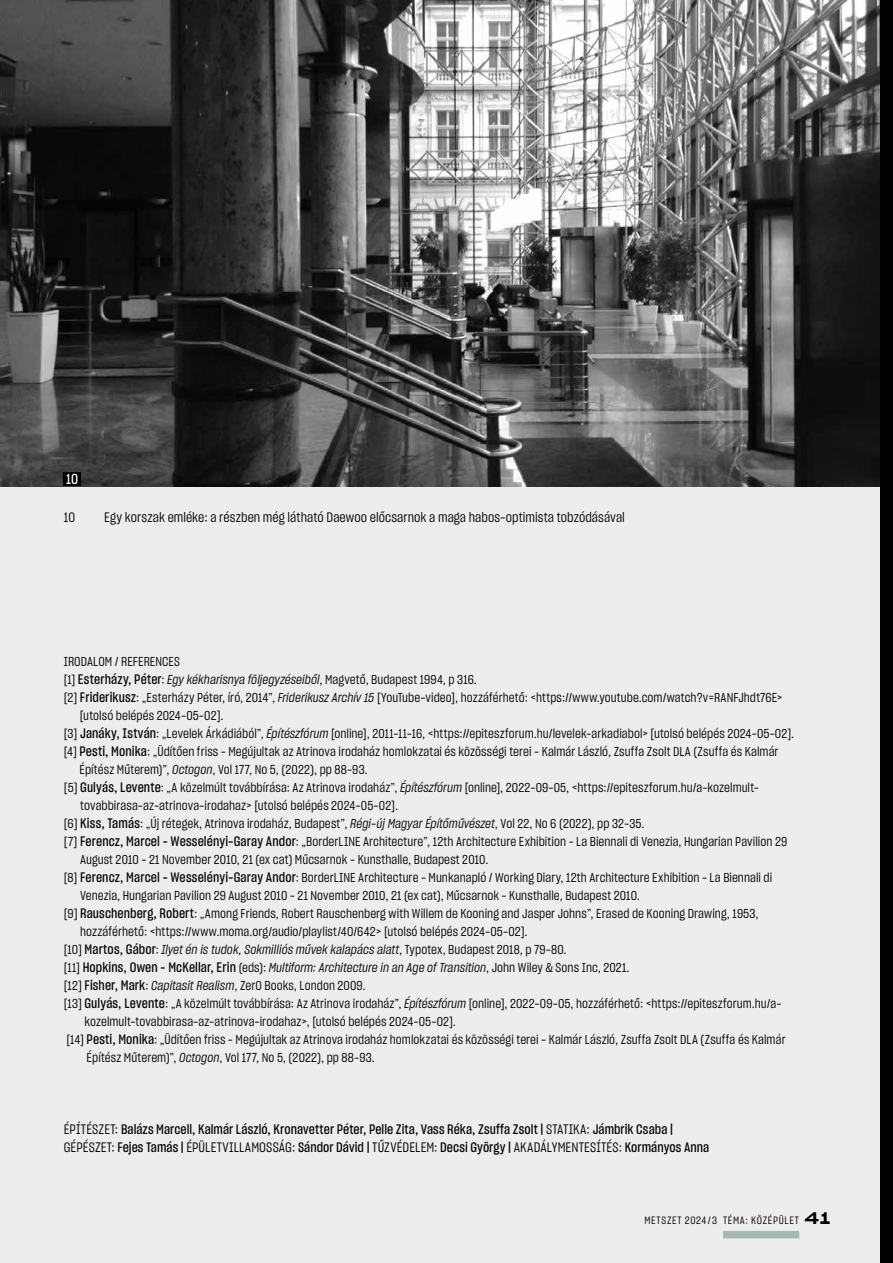
<style>
.page{position:relative;width:893px;height:1263px;background:#edeeeb}
.page>*{position:absolute;margin:0;border:0;box-sizing:border-box;transform-origin:0 0}
.t1{font:14.25px "Sharp Grotesk Medium 15";color:#fff}
.t2{font:13.5px "Sharp Grotesk Book 15";letter-spacing:.005em;color:#000}
.t3{font:13.5px "Sharp Grotesk Medium 15";letter-spacing:.005em;color:#000}
.t4{font:12.75px "Sharp Grotesk Book 15";letter-spacing:.005em;color:#000}
.t5{font:12.75px/18px "Sharp Grotesk Book Italic 15";letter-spacing:.005em;color:#000}
.t6{font:10.5px "Sharp Grotesk Book 15";letter-spacing:.065em;color:#000}
.s1{font-family:"Sharp Grotesk Medium 15";font-size:13.5px}
.s2{font-family:"Sharp Grotesk Book Italic 15"}
.s3{font-family:"Sharp Grotesk Book 15"}
.s4{font-family:"Sharp Grotesk Medium 15"}
.s5{font-family:"Sharp Grotesk Medium 25";font-size:16.5px}
</style>
<div class="page">
<img style="left:0;top:0;width:880px;height:486px">
<div style="left:64px;top:472px;width:17px;height:14px;background:#000"></div>
<div style="left:880px;top:0;width:13px;height:1263px;background:#000"></div>
<div style="left:723px;top:1231px;width:76px;height:7px;background:#a2bab1"></div>
<p class="t1" style="left:66px;top:469px;width:14px">10</p>
<p class="t2" style="left:64px;top:508px;width:13px">10</p>
<p class="t2" style="left:104px;top:508px;width:522px">Egy korszak emléke: a részben még látható Daewoo előcsarnok a maga habos-optimista tobzódásával</p>
<p class="t4" style="left:64px;top:653px;width:118px">IRODALOM / REFERENCES</p>
<p class="t4" style="left:64px;top:671px;width:415px">[1] <span class="s1">Esterházy, Péter</span>: <span class="s2">Egy kékharisnya följegyzéseiből</span>, Magvető, Budapest 1994, p 316.</p>
<p class="t4" style="left:64px;top:689px;width:720px">[2] <span class="s1">Friderikusz</span>: „Esterházy Péter, író, 2014”, <span class="s2">Friderikusz Archív 15</span> [YouTube-video], hozzáférhető: &lt;https://www.youtube.com/watch?v=RANFJhdt76E&gt;</p>
<p class="t4" style="left:80px;top:707px;width:145px">[utolsó belépés 2024-05-02].</p>
<p class="t4" style="left:64px;top:725px;width:732px">[3] <span class="s1">Janáky, István</span>: „Levelek Árkádiából”, <span class="s2">Építészfórum</span> [online], 2011-11-16, &lt;https://epiteszforum.hu/levelek-arkadiabol&gt; [utolsó belépés 2024-05-02].</p>
<p class="t4" style="left:64px;top:743px;width:716px">[4] <span class="s1">Pesti, Monika</span>: „Üdítően friss – Megújultak az Atrinova irodaház homlokzatai és közösségi terei – Kalmár László, Zsuffa Zsolt DLA (Zsuffa és Kalmár</p>
<p class="t4" style="left:79px;top:761px;width:290px">Építész Műterem)”, <span class="s2">Octogon</span>, Vol 177, No 5, (2022), pp 88-93.</p>
<p class="t4" style="left:64px;top:779px;width:697px">[5] <span class="s1">Gulyás, Levente</span>: „A közelmúlt továbbírása: Az Atrinova irodaház”, <span class="s2">Építészfórum</span> [online], 2022-09-05, &lt;https://epiteszforum.hu/a-kozelmult-</p>
<p class="t4" style="left:80px;top:797px;width:319px">tovabbirasa-az-atrinova-irodahaz&gt; [utolsó belépés 2024-05-02].</p>
<p class="t4" style="left:64px;top:815px;width:582px">[6] <span class="s1">Kiss, Tamás</span>: „Új rétegek, Atrinova irodaház, Budapest”, <span class="s2">Régi-új Magyar Építőművészet</span>, Vol 22, No 6 (2022), pp 32-35.</p>
<p class="t4" style="left:64px;top:833px;width:725px">[7] <span class="s1">Ferencz, Marcel – Wesselényi-Garay Andor</span>: „BorderLINE Architecture”, 12th Architecture Exhibition – La Biennali di Venezia, Hungarian Pavilion 29</p>
<p class="t4" style="left:80px;top:851px;width:410px">August 2010 – 21 November 2010, 21 (ex cat) Műcsarnok – Kunsthalle, Budapest 2010.</p>
<p class="t4" style="left:64px;top:869px;width:710px">[8] <span class="s1">Ferencz, Marcel – Wesselényi-Garay Andor</span>: BorderLINE Architecture – Munkanapló / Working Diary, 12th Architecture Exhibition – La Biennali di</p>
<p class="t4" style="left:80px;top:887px;width:561px">Venezia, Hungarian Pavilion 29 August 2010 – 21 November 2010, 21 (ex cat), Műcsarnok – Kunsthalle, Budapest 2010.</p>
<p class="t4" style="left:64px;top:905px;width:696px">[9] <span class="s1">Rauschenberg, Robert</span>: „Among Friends, Robert Rauschenberg with Willem de Kooning and Jasper Johns”, Erased de Kooning Drawing, 1953,</p>
<p class="t4" style="left:80px;top:923px;width:449px">hozzáférhető: &lt;https://www.moma.org/audio/playlist/40/642&gt; [utolsó belépés 2024-05-02].</p>
<p class="t5" style="left:64px;top:940px;width:567px"><span class="s3">[10]</span> <span class="s1">Martos, Gábor</span><span class="s3">:</span> Ilyet én is tudok, Sokmilliós művek kalapács alatt<span class="s3">, Typotex, Budapest 2018, p 79-80.<br>[11]</span> <span class="s1">Hopkins, Owen – McKellar, Erin</span> <span class="s3">(eds):</span> Multiform: Architecture in an Age of Transition<span class="s3">, John Wiley &amp; Sons Inc, 2021.</span></p>
<p class="t4" style="left:64px;top:977px;width:303px">[12] <span class="s1">Fisher, Mark</span>: <span class="s2">Capitasit Realism</span>, ZerO Books, London 2009.</p>
<p class="t4" style="left:64px;top:995px;width:719px">[13] <span class="s1">Gulyás, Levente</span>: „A közelmúlt továbbírása: Az Atrinova irodaház”, <span class="s2">Építészfórum</span> [online], 2022-09-05, hozzáférhető: &lt;https://epiteszforum.hu/a-</p>
<p class="t4" style="left:84px;top:1013px;width:373px">kozelmult-tovabbirasa-az-atrinova-irodahaz&gt;, [utolsó belépés 2024-05-02].</p>
<p class="t4" style="left:66px;top:1031px;width:721px">[14] <span class="s1">Pesti, Monika</span>: „Üdítően friss – Megújultak az Atrinova irodaház homlokzatai és közösségi terei – Kalmár László, Zsuffa Zsolt DLA (Zsuffa és Kalmár</p>
<p class="t4" style="left:87px;top:1049px;width:290px">Építész Műterem)”, <span class="s2">Octogon</span>, Vol 177, No 5, (2022), pp 88-93.</p>
<p class="t3" style="left:64px;top:1120px;width:611px"><span class="s3">ÉPÍTÉSZET:</span> Balázs Marcell, Kalmár László, Kronavetter Péter, Pelle Zita, Vass Réka, Zsuffa Zsolt | <span class="s3">STATIKA:</span> Jámbrik Csaba |</p>
<p class="t2" style="left:64px;top:1138px;width:647px">GÉPÉSZET: <span class="s4">Fejes Tamás |</span> ÉPÜLETVILLAMOSSÁG: <span class="s4">Sándor Dávid |</span> TŰZVÉDELEM: <span class="s4">Decsi György |</span> AKADÁLYMENTESÍTÉS: <span class="s4">Kormányos Anna</span></p>
<p class="t6" style="left:644px;top:1213px;width:188px">METSZET 2024/3 TÉMA: KÖZÉPÜLET <span class="s5">41</span></p>
</div>
